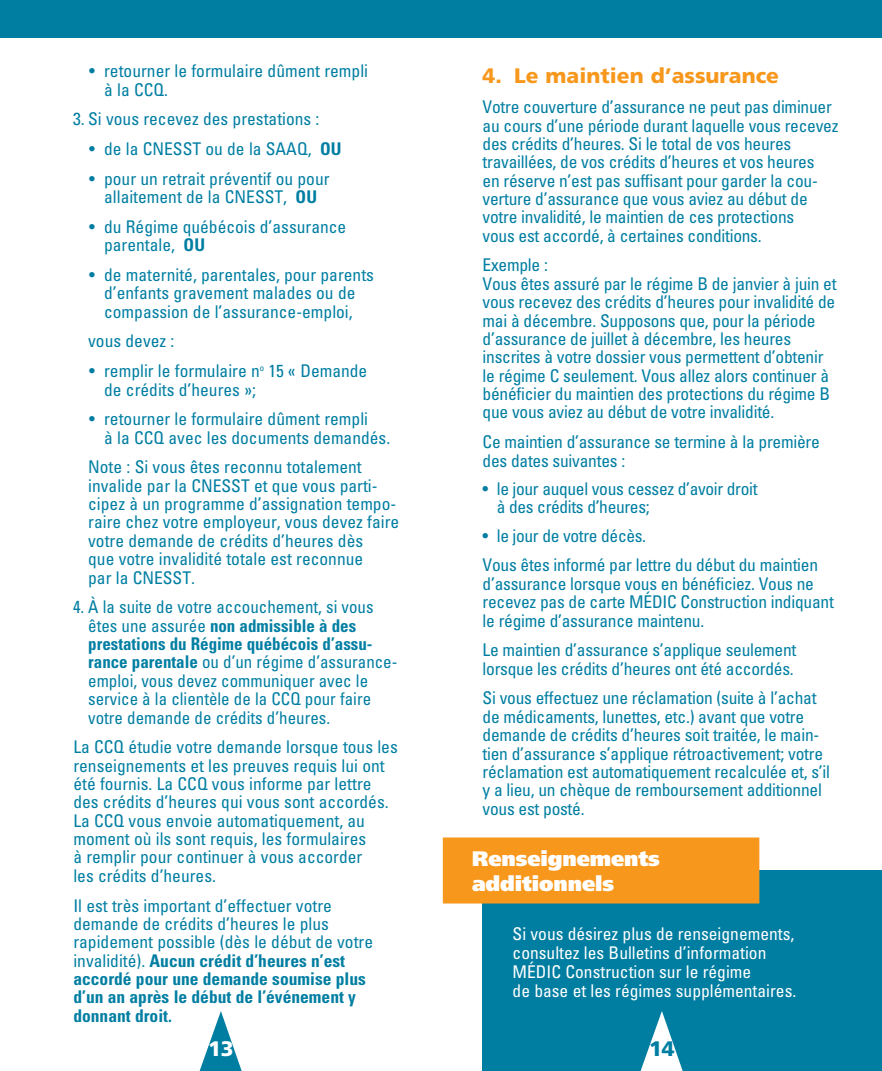
<style>
.page{position:relative;width:882px;height:1071px;background:#fff}
.page>*{position:absolute;margin:0;border:0;box-sizing:border-box;transform-origin:0 0}
.t1{font:900 21px/24.5px "Frutiger";letter-spacing:-.005em;color:#fff}
.t2{font:900 21px "Frutiger";color:#f7981d}
.t3{font:900 21px "Frutiger";color:#007ea2}
.t4{font:900 21px "Frutiger";color:#fff}
.t5{font:condensed 17.5px/18.4px "Univers";letter-spacing:-.015em;color:#007ea2}
.t6{font:condensed 17.5px/19.2px "Univers";color:#fff}
.s1{font-weight:700}
</style>
<div class="page">
<div style="left:483px;top:870px;width:399px;height:201px;background:#007ea2"></div>
<div style="left:443px;top:838px;width:316px;height:65px;background:#f7981d"></div>
<div style="left:443px;top:838px;width:316px;height:66px;border:1px solid #f7981d"></div>
<svg style="left:641px;top:1011px;width:42px;height:60px"></svg>
<svg style="left:200px;top:1011px;width:42px;height:60px"></svg>
<div style="left:0;top:0;width:441px;height:38px;background:#007ea2"></div>
<div style="left:441px;top:0;width:441px;height:38px;background:#007ea2"></div>
<p class="t5" style="left:104px;top:61px;width:265px;text-indent:-15px">• retourner le formulaire dûment rempli à la CCQ.</p>
<p class="t5" style="left:73px;top:109px;width:248px">3. Si vous recevez des prestations :</p>
<p class="t5" style="left:89px;top:139px;width:254px">• de la CNESST ou de la SAAQ, <span class="s1">OU</span></p>
<p class="t5" style="left:89px;top:169px;width:242px;text-align:center">• pour un retrait préventif ou pour allaitement de la CNESST, <span class="s1">OU</span></p>
<p class="t5" style="left:104px;top:217px;width:244px;text-indent:-15px">• du Régime québécois d’assurance parentale, <span class="s1">OU</span></p>
<p class="t5" style="left:89px;top:265px;width:286px;text-align:center">• de maternité, parentales, pour parents d’enfants gravement malades ou de compassion de l’assurance-emploi,</p>
<p class="t5" style="left:88px;top:332px;width:88px">vous devez :</p>
<p class="t5" style="left:104px;top:361px;width:265px;text-indent:-15px">• remplir le formulaire n<sup>o</sup> 15 « Demande de crédits d’heures »;</p>
<p class="t5" style="left:104px;top:409px;width:288px;text-indent:-15px">• retourner le formulaire dûment rempli<br>à la CCQ avec les documents demandés.</p>
<p class="t5" style="left:88px;top:457px;width:313px">Note : Si vous êtes reconnu totalement invalide par la CNESST et que vous parti&shy;cipez à un programme d’assignation tempo&shy;raire chez votre employeur, vous devez faire votre demande de crédits d’heures dès<br>que votre invalidité totale est reconnue<br>par la CNESST.</p>
<p class="t5" style="left:88px;top:597px;width:311px;text-indent:-15px">4. À la suite de votre accouchement, si vous êtes une assurée <span class="s1">non admissible à des prestations du Régime québécois d’assu&shy;rance parentale</span> ou d’un régime d’assurance&shy;emploi, vous devez communiquer avec le service à la clientèle de la CCQ pour faire votre demande de crédits d’heures.</p>
<p class="t5" style="left:73px;top:737px;width:326px">La CCQ étudie votre demande lorsque tous les renseignements et les preuves requis lui ont été fournis. La CCQ vous informe par lettre des crédits d’heures qui vous sont accordés.<br>La CCQ vous envoie automatiquement, au moment où ils sont requis, les formulaires<br>à remplir pour continuer à vous accorder<br>les crédits d’heures.</p>
<p class="t5" style="left:73px;top:896px;width:301px">Il est très important d’effectuer votre demande de crédits d’heures le plus rapidement possible (dès le début de votre invalidité). <span class="s1">Aucun crédit d’heures n’est accordé pour une demande soumise plus d’un an après le début de l’événement y donnant droit.</span></p>
<p class="t4" style="left:208px;top:1036px;width:27px">13</p>
<p class="t2" style="left:483px;top:63px;width:298px">4. Le maintien d’assurance</p>
<p class="t5" style="left:483px;top:97px;width:358px">Votre couverture d’assurance ne peut pas diminuer au cours d’une période durant laquelle vous recevez des crédits d’heures. Si le total de vos heures travaillées, de vos crédits d’heures et vos heures<br>en réserve n’est pas suffisant pour garder la cou&shy;verture d’assurance que vous aviez au début de votre invalidité, le maintien de ces protections<br>vous est accordé, à certaines conditions.</p>
<p class="t5" style="left:483px;top:256px;width:356px">Exemple :<br>Vous êtes assuré par le régime B de janvier à juin et vous recevez des crédits d’heures pour invalidité de mai à décembre. Supposons que, pour la période d’assurance de juillet à décembre, les heures inscrites à votre dossier vous permettent d’obtenir le régime C seulement. Vous allez alors continuer à bénéficier du maintien des protections du régime B que vous aviez au début de votre invalidité.</p>
<p class="t5" style="left:483px;top:432px;width:339px">Ce maintien d’assurance se termine à la première des dates suivantes :</p>
<p class="t5" style="left:497px;top:480px;width:262px;line-height:17.5px;text-indent:-14px">• le jour auquel vous cessez d’avoir droit à des crédits d’heures;</p>
<p class="t5" style="left:483px;top:520px;width:337px;line-height:29.8px">• le jour de votre décès.<br>Vous êtes informé par lettre du début du maintien</p>
<p class="t5" style="left:483px;top:574px;width:353px">d’assurance lorsque vous en bénéficiez. Vous ne recevez pas de carte MÉDIC Construction indiquant le régime d’assurance maintenu.</p>
<p class="t5" style="left:483px;top:640px;width:315px">Le maintien d’assurance s’applique seulement lorsque les crédits d’heures ont été accordés.</p>
<p class="t5" style="left:483px;top:689px;width:349px">Si vous effectuez une réclamation (suite à l’achat de médicaments, lunettes, etc.) avant que votre demande de crédits d’heures soit traitée, le main&shy;tien d’assurance s’applique rétroactivement; votre réclamation est automatiquement recalculée et, s’il y a lieu, un chèque de remboursement additionnel vous est posté.</p>
<p class="t1" style="left:472px;top:846px;width:189px">Renseignements additionnels</p>
<p class="t6" style="left:513px;top:923px;width:285px">Si vous désirez plus de renseignements, consultez les Bulletins d’information MÉDIC Construction sur le régime<br>de base et les régimes supplémentaires.</p>
<p class="t3" style="left:649px;top:1036px;width:27px">14</p>
</div>
